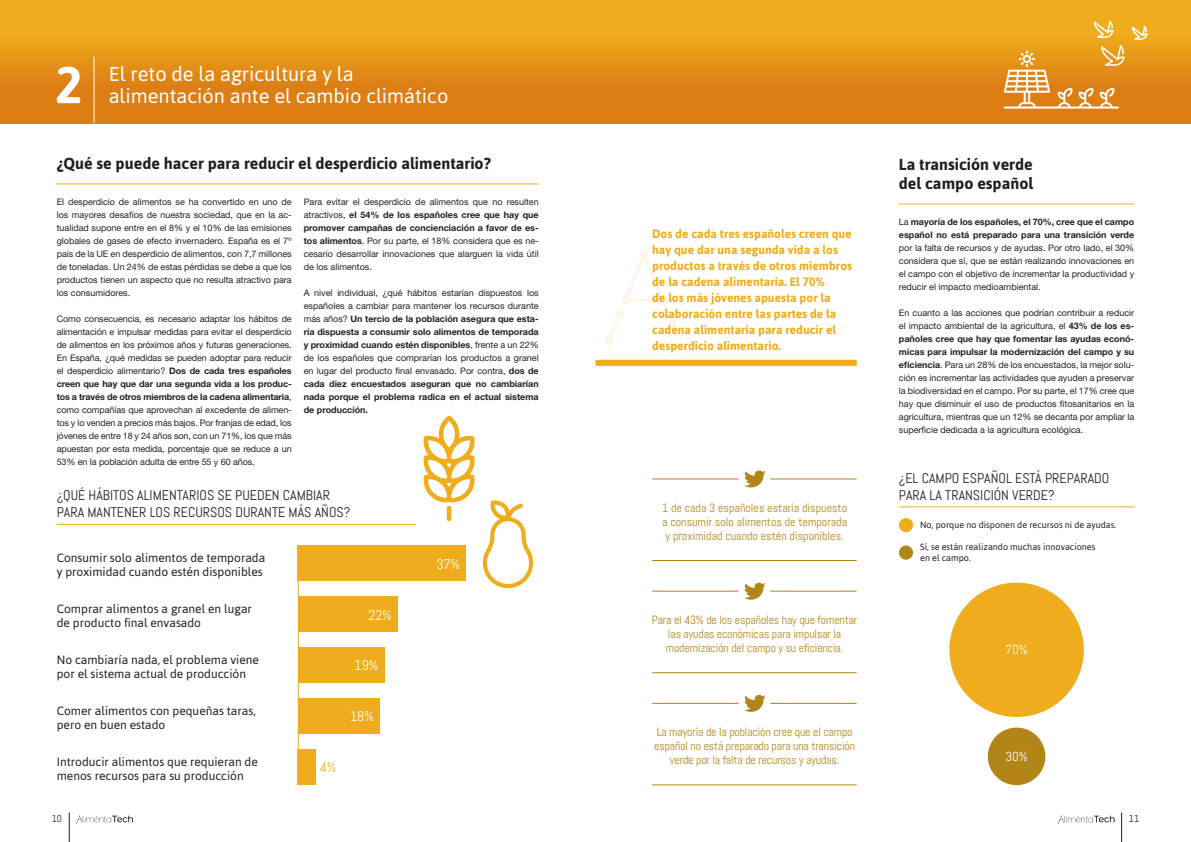
<style>
.page{position:relative;width:1191px;height:842px;background:#fff}
.page>*{position:absolute;margin:0;border:0;box-sizing:border-box;transform-origin:0 0}
.t1{font:20px/22px "Asap";color:#fff}
.t2{font:700 16px/19px "Asap";color:#231f20}
.PREGUNTA{font:14px/17px "Abel";color:#231f20}
.TXT{font:14px "Abel";letter-spacing:-.01em;color:#fff}
.TXT-2{font:14px "Abel";color:#efac1c}
.TXT-3{font:13.1px "Abel";color:#fff}
.TXT-4{font:12px/14px "Abel";letter-spacing:-.01em;color:#b28518;text-align:center}
.TXT-5{font:12px/14px "Asap";color:#231f20}
.TXT-6{font:700 12px/16px "Asap";color:#efac1c}
.t3{font:10px "Abel";color:#231f20}
.TXT-7{font:9px/13px "Helvetica Neue LT Std";color:#231f20;text-align:justify}
.TXT-8{font:700 9px/13px "Helvetica Neue LT Std";color:#231f20;text-align:justify}
.TXT-9{font:9px/11px "Asap";color:#231f20}
.s1{font-weight:700}
.s2{font-weight:400}
</style>
<div class="page">
<svg style="left:76px;top:815px;width:57px;height:9px"></svg>
<svg style="left:1058px;top:815px;width:56px;height:9px"></svg>
<hr style="left:69px;top:812px;width:1px;height:30px;background:#231f20">
<hr style="left:1121px;top:812px;width:1px;height:30px;background:#231f20">
<hr style="left:57px;top:184px;width:482px;height:1px;background:#efac1c">
<hr style="left:899px;top:204px;width:235px;height:1px;background:#efac1c">
<hr style="left:899px;top:506px;width:235px;height:1px;background:#efac1c">
<hr style="left:57px;top:524px;width:358px;height:1px;background:#efac1c">
<div style="left:298px;top:545px;width:168px;height:36px;background:#efac1c"></div>
<div style="left:298px;top:596px;width:100px;height:36px;background:#efac1c"></div>
<div style="left:298px;top:647px;width:86px;height:36px;background:#efac1c"></div>
<div style="left:298px;top:698px;width:82px;height:36px;background:#efac1c"></div>
<div style="left:595px;top:360px;width:261px;height:6px;background:#efac1c"></div>
<svg style="left:605px;top:250px;width:71px;height:95px"></svg>
<hr style="left:652px;top:479px;width:204px;height:1px;background:#b28518">
<hr style="left:652px;top:560px;width:204px;height:1px;background:#b28518">
<div style="left:738px;top:463px;width:32px;height:32px;background:#fff;border-radius:50%"></div>
<svg style="left:744px;top:470px;width:21px;height:17px"></svg>
<hr style="left:652px;top:703px;width:204px;height:1px;background:#b28518">
<hr style="left:652px;top:784px;width:204px;height:1px;background:#b28518">
<div style="left:738px;top:687px;width:32px;height:32px;background:#fff;border-radius:50%"></div>
<svg style="left:744px;top:695px;width:21px;height:17px"></svg>
<hr style="left:652px;top:591px;width:204px;height:1px;background:#b28518">
<hr style="left:652px;top:672px;width:204px;height:1px;background:#b28518">
<div style="left:738px;top:575px;width:32px;height:32px;background:#fff;border-radius:50%"></div>
<svg style="left:744px;top:583px;width:21px;height:17px"></svg>
<div style="left:949px;top:583px;width:134px;height:134px;background:#efac1c;border-radius:50%"></div>
<div style="left:987px;top:727px;width:58px;height:58px;background:#b28518;border-radius:50%"></div>
<svg style="left:423px;top:416px;width:52px;height:86px"></svg>
<hr style="left:447px;top:506px;width:4px;height:15px;background:#efac1c;border-radius:2px">
<svg style="left:482px;top:500px;width:51px;height:88px"></svg>
<div style="left:899px;top:518px;width:14px;height:14px;background:#efac1c;border-radius:50%"></div>
<div style="left:899px;top:545px;width:14px;height:15px;background:#b28518;border-radius:50%"></div>
<hr style="left:298px;top:545px;width:1px;height:240px;background:#efac1c">
<div style="left:298px;top:749px;width:18px;height:36px;background:#efac1c"></div>
<div style="left:0;top:0;width:1191px;height:123px;background:#efac1c"></div>
<div style="left:0;top:17px;width:1191px;height:106px;background:linear-gradient(to bottom,#f0af1c,#d77312)"></div>
<svg style="left:1003px;top:45px;width:121px;height:64px"></svg>
<svg style="left:1131px;top:26px;width:16px;height:14px"></svg>
<svg style="left:1093px;top:21px;width:20px;height:17px"></svg>
<svg style="left:57px;top:67px;width:23px;height:36px"></svg>
<hr style="left:94px;top:57px;width:1px;height:66px;background:#fff">
<p class="t1" style="left:109px;top:63px;width:341px">El reto de la agricultura y la alimentación ante el cambio climático</p>
<p class="t2" style="left:57px;top:154px;width:435px">¿Qué se puede hacer para reducir el desperdicio alimentario?</p>
<p class="TXT-7" style="left:57px;top:195px;width:236px">El desperdicio de alimentos se ha convertido en uno de los mayores desafíos de nuestra sociedad, que en la ac&shy;tualidad supone entre en el 8% y el 10% de las emisiones globales de gases de efecto invernadero. España es el 7º país de la UE en desperdicio de alimentos, con 7,7 millones de toneladas. Un 24% de estas pérdidas se debe a que los productos tienen un aspecto que no resulta atractivo para los consumidores.</p>
<p class="TXT-7" style="left:57px;top:312px;width:236px">Como consecuencia, es necesario adaptar los hábitos de alimentación e impulsar medidas para evitar el desperdicio de alimentos en los próximos años y futuras generaciones.<br>En España, ¿qué medidas se pueden adoptar para reducir el desperdicio alimentario? <span class="s1">Dos de cada tres españoles creen que hay que dar una segunda vida a los produc&shy;tos a través de otros miembros de la cadena alimentaria</span>, como compañías que aprovechan al excedente de alimen&shy;tos y lo venden a precios más bajos. Por franjas de edad, los jóvenes de entre 18 y 24 años son, con un 71%, los que más apuestan por esta medida, porcentaje que se reduce a un 53% en la población adulta de entre 55 y 60 años.</p>
<p class="TXT-7" style="left:304px;top:195px;width:236px">Para evitar el desperdicio de alimentos que no resulten atractivos, <span class="s1">el 54% de los españoles cree que hay que promover campañas de concienciación a favor de es&shy;tos alimentos</span>. Por su parte, el 18% considera que es ne&shy;cesario desarrollar innovaciones que alarguen la vida útil de los alimentos.</p>
<p class="TXT-8" style="left:304px;top:286px;width:236px"><span class="s2">A nivel individual, ¿qué hábitos estarían dispuestos los españoles a cambiar para mantener los recursos durante más años?</span> Un tercio de la población asegura que esta&shy;ría dispuesta a consumir solo alimentos de temporada y proximidad cuando estén disponibles<span class="s2">, frente a un 22% de los españoles que comprarían los productos a granel en lugar del producto final envasado. Por contra,</span> dos de cada diez encuestados aseguran que no cambiarían nada porque el problema radica en el actual sistema de producción.</p>
<p class="PREGUNTA" style="left:57px;top:487px;width:295px">¿QUÉ HÁBITOS ALIMENTARIOS SE PUEDEN CAMBIAR<br>PARA MANTENER LOS RECURSOS DURANTE MÁS AÑOS?</p>
<p class="TXT-5" style="left:57px;top:550px;width:210px">Consumir solo alimentos de temporada y proximidad cuando estén disponibles</p>
<p class="TXT-5" style="left:57px;top:601px;width:197px">Comprar alimentos a granel en lugar de producto final envasado</p>
<p class="TXT-5" style="left:57px;top:652px;width:204px">No cambiaría nada, el problema viene por el sistema actual de producción</p>
<p class="TXT-5" style="left:57px;top:703px;width:201px">Comer alimentos con pequeñas taras, pero en buen estado</p>
<p class="TXT-5" style="left:57px;top:754px;width:203px">Introducir alimentos que requieran de menos recursos para su producción</p>
<p class="TXT-2" style="left:320px;top:758px;width:18px">4%</p>
<p class="TXT" style="left:368px;top:606px;width:25px">22%</p>
<p class="TXT" style="left:355px;top:656px;width:25px">19%</p>
<p class="TXT" style="left:350px;top:707px;width:25px">18%</p>
<p class="TXT" style="left:436px;top:555px;width:25px">37%</p>
<p class="TXT-6" style="left:652px;top:226px;width:201px">Dos de cada tres españoles creen que hay que dar una segunda vida a los productos a través de otros miembros de la cadena alimentaria. El 70%<br>de los más jóvenes apuesta por la colaboración entre las partes de la cadena alimentaria para reducir el desperdicio alimentario.</p>
<p class="TXT-4" style="left:662px;top:500px;width:187px;text-align:justify">1 de cada 3 españoles estaría dispuesto a consumir solo alimentos de temporada y proximidad cuando estén disponibles.</p>
<p class="TXT-4" style="left:652px;top:613px;width:207px">Para el 43% de los españoles hay que fomentar las ayudas económicas para impulsar la modernización del campo y su eficiencia.</p>
<p class="TXT-4" style="left:654px;top:725px;width:202px">La mayoría de la población cree que el campo español no está preparado para una transición verde por la falta de recursos y ayudas.</p>
<p class="t2" style="left:899px;top:155px;width:136px">La transición verde del campo español</p>
<p class="TXT-7" style="left:899px;top:215px;width:237px">La <span class="s1">mayoría de los españoles, el 70%, cree que el campo español no está preparado para una transición verde </span>por la falta de recursos y de ayudas. Por otro lado, el 30% considera que sí, que se están realizando innovaciones en el campo con el objetivo de incrementar la productividad y reducir el impacto medioambiental.</p>
<p class="TXT-7" style="left:899px;top:306px;width:237px">En cuanto a las acciones que podrían contribuir a reducir el impacto ambiental de la agricultura, el <span class="s1">43% de los es&shy;pañoles cree que hay que fomentar las ayudas econó&shy;micas para impulsar la modernización del campo y su eficiencia</span>. Para un 28% de los encuestados, la mejor solu&shy;ción es incrementar las actividades que ayuden a preservar la biodiversidad en el campo. Por su parte, el 17% cree que hay que disminuir el uso de productos fitosanitarios en la agricultura, mientras que un 12% se decanta por ampliar la superficie dedicada a la agricultura ecológica.</p>
<p class="PREGUNTA" style="left:899px;top:469px;width:212px">¿EL CAMPO ESPAÑOL ESTÁ PREPARADO<br>PARA LA TRANSICIÓN VERDE?</p>
<p class="TXT-9" style="left:920px;top:519px;width:197px">No, porque no disponen de recursos ni de ayudas.</p>
<p class="TXT-9" style="left:920px;top:541px;width:177px">Sí, se están realizando muchas innovaciones en el campo.</p>
<p class="TXT-3" style="left:1005px;top:641px;width:24px">70%</p>
<p class="TXT-3" style="left:1005px;top:748px;width:24px">30%</p>
<p class="t3" style="left:52px;top:812px;width:12px">10</p>
<p class="t3" style="left:1129px;top:812px;width:12px">11</p>
</div>
